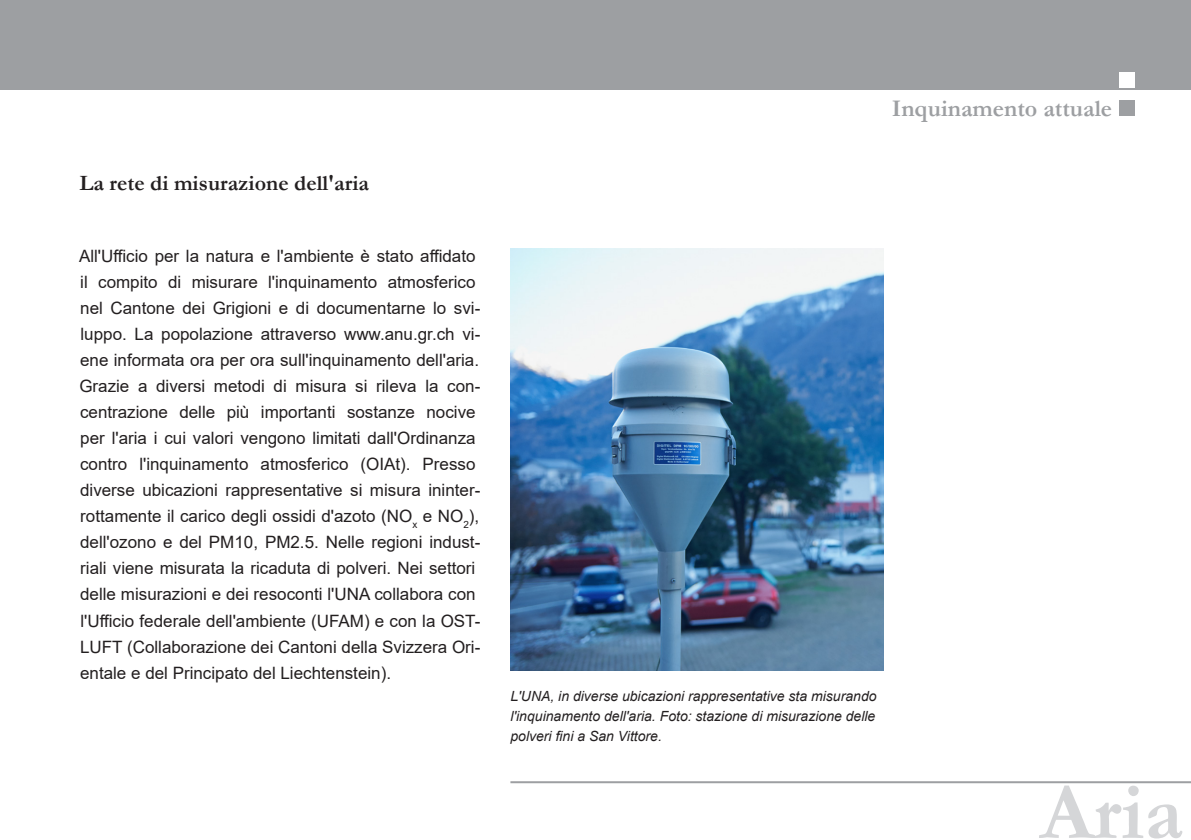
<style>
.page{position:relative;width:1191px;height:840px;background:#fff}
.page>*{position:absolute;margin:0;border:0;box-sizing:border-box;transform-origin:0 0}
.t1{font:700 81.4px "Garamond";color:#d5d6d8}
.t2{font:700 24px "Garamond";color:#9d9fa2}
.t3{font:700 22px "Garamond";color:#231f20}
.t4{font:17px/26px "Arial";color:#231f20}
.t5{font:italic 14px/20px "Arial";color:#231f20;text-align:justify}
</style>
<div class="page">
<div style="left:1119px;top:100px;width:15px;height:16px;background:#9d9fa2"></div>
<hr style="left:510px;top:780px;width:681px;height:2px;background:#9d9fa2">
<img style="left:510px;top:248px;width:373px;height:422px">
<div style="left:0;top:0;width:1191px;height:89px;background:#9d9fa2"></div>
<div style="left:1119px;top:73px;width:15px;height:15px;background:#fff"></div>
<p class="t3" style="left:79px;top:168px;width:291px">La rete di misurazione dell'aria</p>
<p class="t4" style="left:79px;top:243px;width:403px">All'Ufficio per la natura e l'ambiente è stato affidato il compito di misurare l'inquinamento atmosferico nel Cantone dei Grigioni e di documentarne lo svi&shy;luppo. La popolazione attraverso www.anu.gr.ch vi&shy;ene informata ora per ora sull'inquinamento dell'aria.<br>Grazie a diversi metodi di misura si rileva la con&shy;centrazione delle più importanti sostanze nocive per l'aria i cui valori vengono limitati dall'Ordinanza contro l'inquinamento atmosferico (OIAt). Presso diverse ubicazioni rappresentative si misura ininter&shy;rottamente il carico degli ossidi d'azoto (NO<sub>x</sub> e NO<sub>2</sub>), dell'ozono e del PM10, PM2.5. Nelle regioni indust&shy;riali viene misurata la ricaduta di polveri. Nei settori delle misurazioni e dei resoconti l'UNA collabora con l'Ufficio federale dell'ambiente (UFAM) e con la OST-LUFT (Collaborazione dei Cantoni della Svizzera Ori&shy;entale e del Principato del Liechtenstein).</p>
<h2 class="t2" style="left:891px;top:92px;width:222px">Inquinamento attuale</h2>
<p class="t5" style="left:510px;top:685px;width:368px">L'UNA, in diverse ubicazioni rappresentative sta misurando l'inquinamento dell'aria. Foto: stazione di misurazione delle polveri fini a San Vittore.</p>
<h1 class="t1" style="left:1040px;top:756px;width:145px">Aria</h1>
</div>
